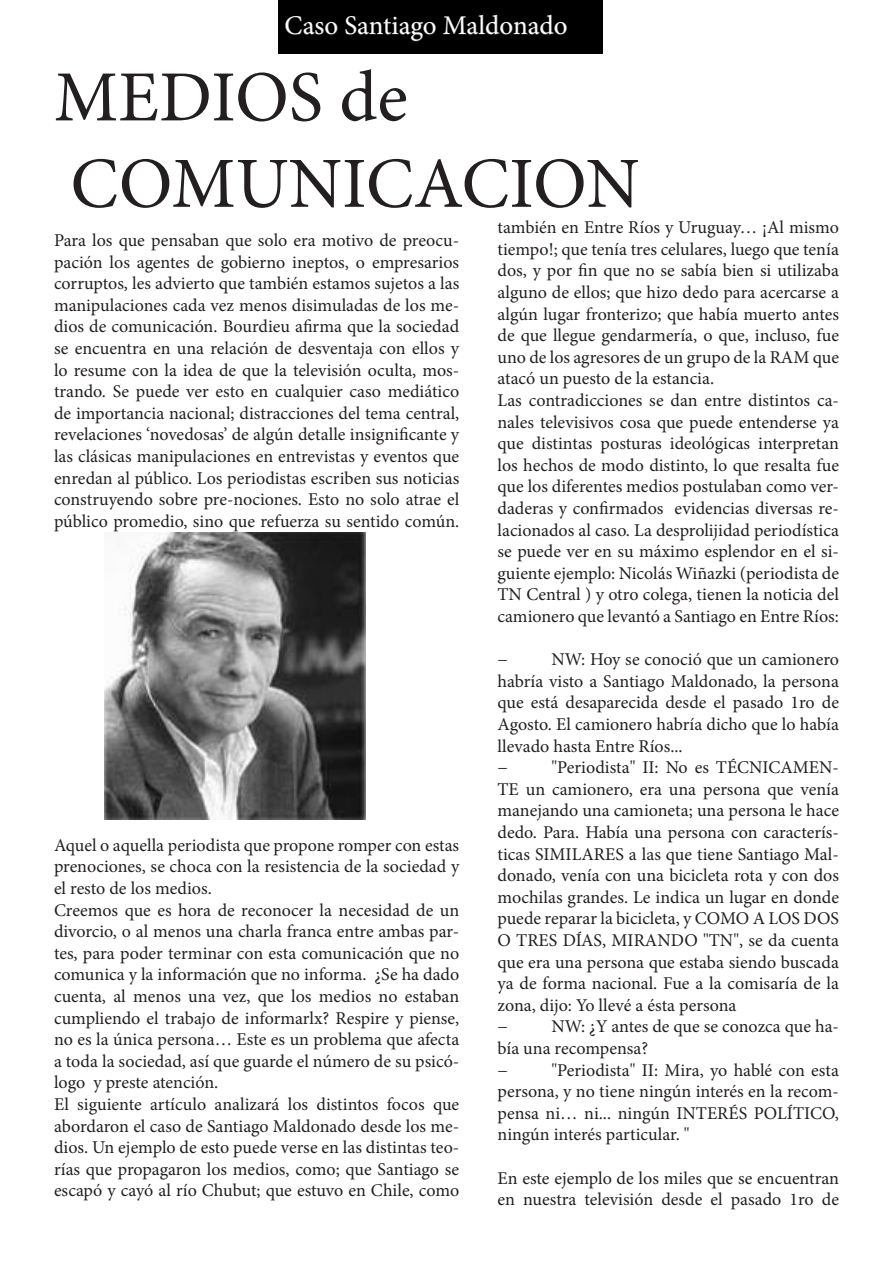
<style>
.page{position:relative;width:893px;height:1263px;background:#fff}
.page>*{position:absolute;margin:0;border:0;box-sizing:border-box;transform-origin:0 0}
.t1{font:72px "Minion Pro";color:#231f20}
.t2{font:27px "Minion Pro";color:#fff}
.t3{font:18px/21.6px "Minion Pro";color:#231f20;text-align:justify}
</style>
<div class="page">
<img style="left:105px;top:533px;width:261px;height:286px">
<div style="left:278px;top:1px;width:324px;height:53px;background:#000"></div>
<svg style="left:285px;top:16px;width:53px;height:19px"></svg>
<svg style="left:345px;top:16px;width:91px;height:26px"></svg>
<svg style="left:443px;top:0;width:124px;height:35px"></svg>
<p class="t2" style="left:284px;top:8px;width:285px">Caso Santiago Maldonado</p>
<p class="t1" style="left:54px;top:49px;width:355px">MEDIOS de</p>
<p class="t1" style="left:70px;top:136px;width:571px">COMUNICACION</p>
<p class="t3" style="left:54px;top:229px;width:407px">Para los que pensaban que solo era motivo de preocu&shy;pación los agentes de gobierno ineptos, o empresarios corruptos, les advierto que también estamos sujetos a las manipulaciones cada vez menos disimuladas de los me&shy;dios de comunicación. Bourdieu afirma que la sociedad se encuentra en una relación de desventaja con ellos y lo resume con la idea de que la televisión oculta, mos&shy;trando. Se puede ver esto en cualquier caso mediático de importancia nacional; distracciones del tema central, revelaciones ‘novedosas’ de algún detalle insignificante y las clásicas manipulaciones en entrevistas y eventos que enredan al público. Los periodistas escriben sus noticias construyendo sobre pre-nociones. Esto no solo atrae el público promedio, sino que refuerza su sentido común.</p>
<p class="t3" style="left:497px;top:217px;width:343px">también en Entre Ríos y Uruguay… ¡Al mismo tiempo!; que tenía tres celulares, luego que tenía dos, y por fin que no se sabía bien si utilizaba alguno de ellos; que hizo dedo para acercarse a algún lugar fronterizo; que había muerto antes de que llegue gendarmería, o que, incluso, fue uno de los agresores de un grupo de la RAM que atacó un puesto de la estancia.</p>
<p class="t3" style="left:497px;top:389px;width:343px">Las contradicciones se dan entre distintos ca&shy;nales televisivos cosa que puede entenderse ya que distintas posturas ideológicas interpretan los hechos de modo distinto, lo que resalta fue que los diferentes medios postulaban como ver&shy;daderas y confirmados evidencias diversas re&shy;lacionados al caso. La desprolijidad periodística se puede ver en su máximo esplendor en el si&shy;guiente ejemplo: Nicolás Wiñazki (periodista de TN Central ) y otro colega, tienen la noticia del camionero que levantó a Santiago en Entre Ríos:</p>
<p class="t3" style="left:497px;top:649px;width:12px">−</p>
<p class="t3" style="left:497px;top:649px;width:343px;text-indent:54px">NW: Hoy se conoció que un camionero habría visto a Santiago Maldonado, la persona que está desaparecida desde el pasado 1ro de Agosto. El camionero habría dicho que lo había llevado hasta Entre Ríos...</p>
<p class="t3" style="left:497px;top:757px;width:12px">−</p>
<p class="t3" style="left:497px;top:757px;width:343px;text-indent:54px">"Periodista" II: No es TÉCNICAMEN-TE un camionero, era una persona que venía manejando una camioneta; una persona le hace dedo. Para. Había una persona con caracterís&shy;ticas SIMILARES a las que tiene Santiago Mal&shy;donado, venía con una bicicleta rota y con dos mochilas grandes. Le indica un lugar en donde puede reparar la bicicleta, y COMO A LOS DOS O TRES DÍAS, MIRANDO "TN", se da cuenta que era una persona que estaba siendo buscada ya de forma nacional. Fue a la comisaría de la zona, dijo: Yo llevé a ésta persona</p>
<p class="t3" style="left:497px;top:1016px;width:12px">−</p>
<p class="t3" style="left:54px;top:834px;width:407px">Aquel o aquella periodista que propone romper con estas prenociones, se choca con la resistencia de la sociedad y el resto de los medios.</p>
<p class="t3" style="left:54px;top:899px;width:407px">Creemos que es hora de reconocer la necesidad de un divorcio, o al menos una charla franca entre ambas par&shy;tes, para poder terminar con esta comunicación que no comunica y la información que no informa. ¿Se ha dado cuenta, al menos una vez, que los medios no estaban cumpliendo el trabajo de informarlx? Respire y piense, no es la única persona… Este es un problema que afecta a toda la sociedad, así que guarde el número de su psicó&shy;logo y preste atención.</p>
<p class="t3" style="left:54px;top:1093px;width:407px">El siguiente artículo analizará los distintos focos que abordaron el caso de Santiago Maldonado desde los me&shy;dios. Un ejemplo de esto puede verse en las distintas teo&shy;rías que propagaron los medios, como; que Santiago se escapó y cayó al río Chubut; que estuvo en Chile, como</p>
<p class="t3" style="left:497px;top:1016px;width:343px;text-indent:54px">NW: ¿Y antes de que se conozca que ha&shy;bía una recompensa?</p>
<p class="t3" style="left:497px;top:1059px;width:12px">−</p>
<p class="t3" style="left:497px;top:1059px;width:343px;text-indent:54px">"Periodista" II: Mira, yo hablé con esta persona, y no tiene ningún interés en la recom&shy;pensa ni… ni... ningún INTERÉS POLÍTICO, ningún interés particular. "</p>
<p class="t3" style="left:497px;top:1167px;width:343px">En este ejemplo de los miles que se encuentran en nuestra televisión desde el pasado 1ro de</p>
</div>
